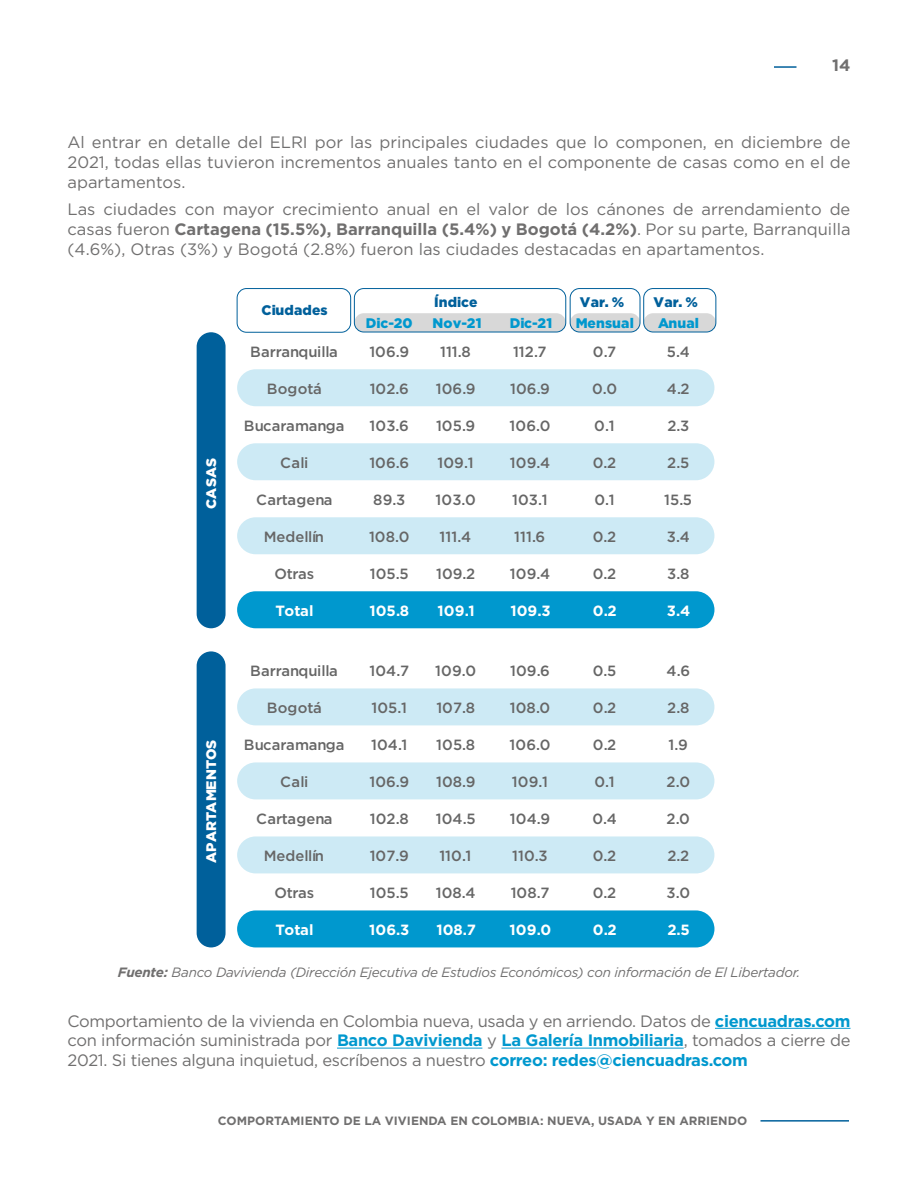
<style>
.page{position:relative;width:918px;height:1188px;background:#fff}
.page>*{position:absolute;margin:0;border:0;box-sizing:border-box;transform-origin:0 0}
.t1{font:16.5px/19.8px "Gotham";color:#706f6f;text-align:justify}
.t2{font:700 16.5px "Gotham";color:#706f6f}
.t3{font:500 14.85px "Gotham";letter-spacing:.005em;color:#666}
.t4{font:700 14.85px "Gotham";letter-spacing:.005em;color:#fff}
.t5{font:500 14.85px "Gotham";letter-spacing:-.02em;color:#666}
.t6{font:900 13.95px "Gotham";letter-spacing:.005em;color:#0098ce}
.t7{font:900 13.95px "Gotham";letter-spacing:.01em;color:#00609b}
.t8{font:900 13.95px "Gotham";letter-spacing:.005em;color:#fff}
.t9{font:italic 13.5px "Gotham";letter-spacing:-.02em;color:#706f6f}
.t10{font:700 12px "Gotham";color:#706f6f}
.s1{font-weight:700}
.s2{font-weight:700;color:#0098ce}
</style>
<div class="page">
<hr style="left:760px;top:1120px;width:89px;height:2px;background:#00609b">
<hr style="left:774px;top:66px;width:22px;height:2px;background:#00609b">
<hr style="left:715px;top:1028px;width:135px;height:1px;background:#0098ce">
<hr style="left:337px;top:1048px;width:145px;height:1px;background:#0098ce">
<hr style="left:501px;top:1048px;width:183px;height:1px;background:#0098ce">
<div style="left:354px;top:313px;width:212px;height:19px;background:#d8d8d8;border-radius:9px"></div>
<div style="left:570px;top:313px;width:70px;height:19px;background:#d8d8d8;border-radius:9px"></div>
<div style="left:644px;top:313px;width:72px;height:19px;background:#d8d8d8;border-radius:9px"></div>
<div style="left:354px;top:288px;width:212px;height:44px;border:1px solid #00609b;border-radius:9px"></div>
<div style="left:570px;top:288px;width:70px;height:44px;border:1px solid #00609b;border-radius:9px"></div>
<div style="left:643px;top:288px;width:73px;height:44px;border:1px solid #00609b;border-radius:9px"></div>
<div style="left:197px;top:332px;width:29px;height:296px;background:#00609b;border-radius:14px"></div>
<div style="left:197px;top:651px;width:29px;height:296px;background:#00609b;border-radius:14px"></div>
<div style="left:237px;top:369px;width:477px;height:37px;background:#cdeaf5;border-radius:19px"></div>
<div style="left:237px;top:443px;width:477px;height:37px;background:#cdeaf5;border-radius:19px"></div>
<div style="left:237px;top:517px;width:477px;height:37px;background:#cdeaf5;border-radius:19px"></div>
<div style="left:237px;top:591px;width:477px;height:37px;background:#0098ce;border-radius:19px"></div>
<div style="left:237px;top:688px;width:477px;height:37px;background:#cdeaf5;border-radius:19px"></div>
<div style="left:237px;top:762px;width:477px;height:37px;background:#cdeaf5;border-radius:19px"></div>
<div style="left:237px;top:836px;width:477px;height:37px;background:#cdeaf5;border-radius:19px"></div>
<div style="left:237px;top:910px;width:477px;height:37px;background:#0098ce;border-radius:19px"></div>
<div style="left:237px;top:288px;width:114px;height:45px;border:1px solid #00609b;border-radius:9px"></div>
<p class="t2" style="left:832px;top:54px;width:20px">14</p>
<p class="t1" style="left:68px;top:132px;width:785px">Al entrar en detalle del ELRI por las principales ciudades que lo componen, en diciembre de 2021, todas ellas tuvieron incrementos anuales tanto en el componente de casas como en el de apartamentos.</p>
<p class="t1" style="left:68px;top:199px;width:785px">Las ciudades con mayor crecimiento anual en el valor de los cánones de arrendamiento de casas fueron <span class="s1">Cartagena (15.5%), Barranquilla (5.4%) y Bogotá (4.2%)</span>. Por su parte, Barranquilla (4.6%), Otras (3%) y Bogotá (2.8%) fueron las ciudades destacadas en apartamentos.</p>
<p class="t8" style="left:203px;top:509px;width:52px;rotate:-90deg">CASAS</p>
<p class="t8" style="left:203px;top:863px;width:125px;rotate:-90deg">APARTAMENTOS</p>
<p class="t7" style="left:261px;top:302px;width:68px">Ciudades</p>
<p class="t7" style="left:434px;top:294px;width:45px">Índice</p>
<p class="t7" style="left:580px;top:294px;width:46px">Var. %</p>
<p class="t7" style="left:654px;top:294px;width:46px">Var. %</p>
<p class="t6" style="left:366px;top:315px;width:48px">Dic-20</p>
<p class="t6" style="left:433px;top:315px;width:50px">Nov-21</p>
<p class="t6" style="left:510px;top:315px;width:44px">Dic-21</p>
<p class="t6" style="left:576px;top:315px;width:60px">Mensual</p>
<p class="t6" style="left:658px;top:315px;width:43px">Anual</p>
<p class="t5" style="left:250px;top:342px;width:89px">Barranquilla</p>
<p class="t3" style="left:369px;top:342px;width:41px">106.9</p>
<p class="t3" style="left:440px;top:342px;width:32px">111.8</p>
<p class="t3" style="left:513px;top:342px;width:35px">112.7</p>
<p class="t3" style="left:593px;top:342px;width:25px">0.7</p>
<p class="t3" style="left:667px;top:342px;width:24px">5.4</p>
<p class="t3" style="left:267px;top:379px;width:56px">Bogotá</p>
<p class="t3" style="left:370px;top:379px;width:41px">102.6</p>
<p class="t3" style="left:436px;top:379px;width:41px">106.9</p>
<p class="t3" style="left:510px;top:379px;width:41px">106.9</p>
<p class="t3" style="left:592px;top:379px;width:27px">0.0</p>
<p class="t3" style="left:667px;top:379px;width:24px">4.2</p>
<p class="t3" style="left:244px;top:416px;width:102px">Bucaramanga</p>
<p class="t3" style="left:370px;top:416px;width:41px">103.6</p>
<p class="t3" style="left:436px;top:416px;width:41px">105.9</p>
<p class="t3" style="left:510px;top:416px;width:42px">106.0</p>
<p class="t3" style="left:594px;top:416px;width:22px">0.1</p>
<p class="t3" style="left:667px;top:416px;width:23px">2.3</p>
<p class="t3" style="left:280px;top:453px;width:30px">Cali</p>
<p class="t3" style="left:369px;top:453px;width:41px">106.6</p>
<p class="t3" style="left:438px;top:453px;width:37px">109.1</p>
<p class="t3" style="left:510px;top:453px;width:42px">109.4</p>
<p class="t3" style="left:593px;top:453px;width:25px">0.2</p>
<p class="t3" style="left:667px;top:453px;width:23px">2.5</p>
<p class="t3" style="left:256px;top:490px;width:78px">Cartagena</p>
<p class="t3" style="left:373px;top:490px;width:33px">89.3</p>
<p class="t3" style="left:436px;top:490px;width:42px">103.0</p>
<p class="t3" style="left:512px;top:490px;width:37px">103.1</p>
<p class="t3" style="left:594px;top:490px;width:22px">0.1</p>
<p class="t3" style="left:664px;top:490px;width:30px">15.5</p>
<p class="t5" style="left:264px;top:527px;width:62px">Medellín</p>
<p class="t3" style="left:369px;top:527px;width:42px">108.0</p>
<p class="t3" style="left:440px;top:527px;width:33px">111.4</p>
<p class="t3" style="left:514px;top:527px;width:33px">111.6</p>
<p class="t3" style="left:593px;top:527px;width:25px">0.2</p>
<p class="t3" style="left:667px;top:527px;width:24px">3.4</p>
<p class="t3" style="left:275px;top:564px;width:41px">Otras</p>
<p class="t3" style="left:370px;top:564px;width:40px">105.5</p>
<p class="t3" style="left:436px;top:564px;width:41px">109.2</p>
<p class="t3" style="left:510px;top:564px;width:42px">109.4</p>
<p class="t3" style="left:593px;top:564px;width:25px">0.2</p>
<p class="t3" style="left:667px;top:564px;width:24px">3.8</p>
<p class="t4" style="left:276px;top:601px;width:39px">Total</p>
<p class="t4" style="left:369px;top:601px;width:41px">105.8</p>
<p class="t4" style="left:438px;top:601px;width:39px">109.1</p>
<p class="t4" style="left:510px;top:601px;width:42px">109.3</p>
<p class="t4" style="left:593px;top:601px;width:25px">0.2</p>
<p class="t4" style="left:667px;top:601px;width:25px">3.4</p>
<p class="t5" style="left:250px;top:661px;width:89px">Barranquilla</p>
<p class="t3" style="left:370px;top:661px;width:41px">104.7</p>
<p class="t3" style="left:435px;top:661px;width:42px">109.0</p>
<p class="t3" style="left:510px;top:661px;width:41px">109.6</p>
<p class="t3" style="left:593px;top:661px;width:25px">0.5</p>
<p class="t3" style="left:667px;top:661px;width:25px">4.6</p>
<p class="t3" style="left:267px;top:698px;width:56px">Bogotá</p>
<p class="t3" style="left:372px;top:698px;width:37px">105.1</p>
<p class="t3" style="left:436px;top:698px;width:40px">107.8</p>
<p class="t3" style="left:510px;top:698px;width:42px">108.0</p>
<p class="t3" style="left:593px;top:698px;width:25px">0.2</p>
<p class="t3" style="left:667px;top:698px;width:24px">2.8</p>
<p class="t3" style="left:244px;top:735px;width:102px">Bucaramanga</p>
<p class="t3" style="left:371px;top:735px;width:38px">104.1</p>
<p class="t3" style="left:436px;top:735px;width:40px">105.8</p>
<p class="t3" style="left:510px;top:735px;width:42px">106.0</p>
<p class="t3" style="left:593px;top:735px;width:25px">0.2</p>
<p class="t3" style="left:669px;top:735px;width:21px">1.9</p>
<p class="t3" style="left:280px;top:772px;width:30px">Cali</p>
<p class="t3" style="left:369px;top:772px;width:41px">106.9</p>
<p class="t3" style="left:436px;top:772px;width:41px">108.9</p>
<p class="t3" style="left:512px;top:772px;width:37px">109.1</p>
<p class="t3" style="left:594px;top:772px;width:22px">0.1</p>
<p class="t3" style="left:667px;top:772px;width:25px">2.0</p>
<p class="t3" style="left:256px;top:809px;width:78px">Cartagena</p>
<p class="t3" style="left:370px;top:809px;width:40px">102.8</p>
<p class="t3" style="left:436px;top:809px;width:41px">104.5</p>
<p class="t3" style="left:510px;top:809px;width:42px">104.9</p>
<p class="t3" style="left:592px;top:809px;width:26px">0.4</p>
<p class="t3" style="left:667px;top:809px;width:25px">2.0</p>
<p class="t5" style="left:264px;top:846px;width:62px">Medellín</p>
<p class="t3" style="left:370px;top:846px;width:41px">107.9</p>
<p class="t3" style="left:439px;top:846px;width:34px">110.1</p>
<p class="t3" style="left:512px;top:846px;width:37px">110.3</p>
<p class="t3" style="left:593px;top:846px;width:25px">0.2</p>
<p class="t3" style="left:667px;top:846px;width:23px">2.2</p>
<p class="t3" style="left:275px;top:883px;width:41px">Otras</p>
<p class="t3" style="left:370px;top:883px;width:40px">105.5</p>
<p class="t3" style="left:436px;top:883px;width:41px">108.4</p>
<p class="t3" style="left:511px;top:883px;width:40px">108.7</p>
<p class="t3" style="left:593px;top:883px;width:25px">0.2</p>
<p class="t3" style="left:667px;top:883px;width:25px">3.0</p>
<p class="t4" style="left:276px;top:920px;width:39px">Total</p>
<p class="t4" style="left:369px;top:920px;width:42px">106.3</p>
<p class="t4" style="left:436px;top:920px;width:41px">108.7</p>
<p class="t4" style="left:510px;top:920px;width:43px">109.0</p>
<p class="t4" style="left:593px;top:920px;width:25px">0.2</p>
<p class="t4" style="left:667px;top:920px;width:24px">2.5</p>
<p class="t9" style="left:118px;top:964px;width:684px"><span class="s1">Fuente:</span> Banco Davivienda (Dirección Ejecutiva de Estudios Económicos) con información de El Libertador.</p>
<p class="t1" style="left:68px;top:1011px;width:785px">Comportamiento de la vivienda en Colombia nueva, usada y en arriendo. Datos de <span class="s2">ciencuadras.com </span>con información suministrada por <span class="s2">Banco Davivienda</span> y <span class="s2">La Galería Inmobiliaria</span>, tomados a cierre de 2021. Si tienes alguna inquietud, escríbenos a nuestro <span class="s2">correo: redes@ciencuadras.com</span></p>
<p class="t10" style="left:218px;top:1113px;width:531px">COMPORTAMIENTO DE LA VIVIENDA EN COLOMBIA: NUEVA, USADA Y EN ARRIENDO</p>
</div>
